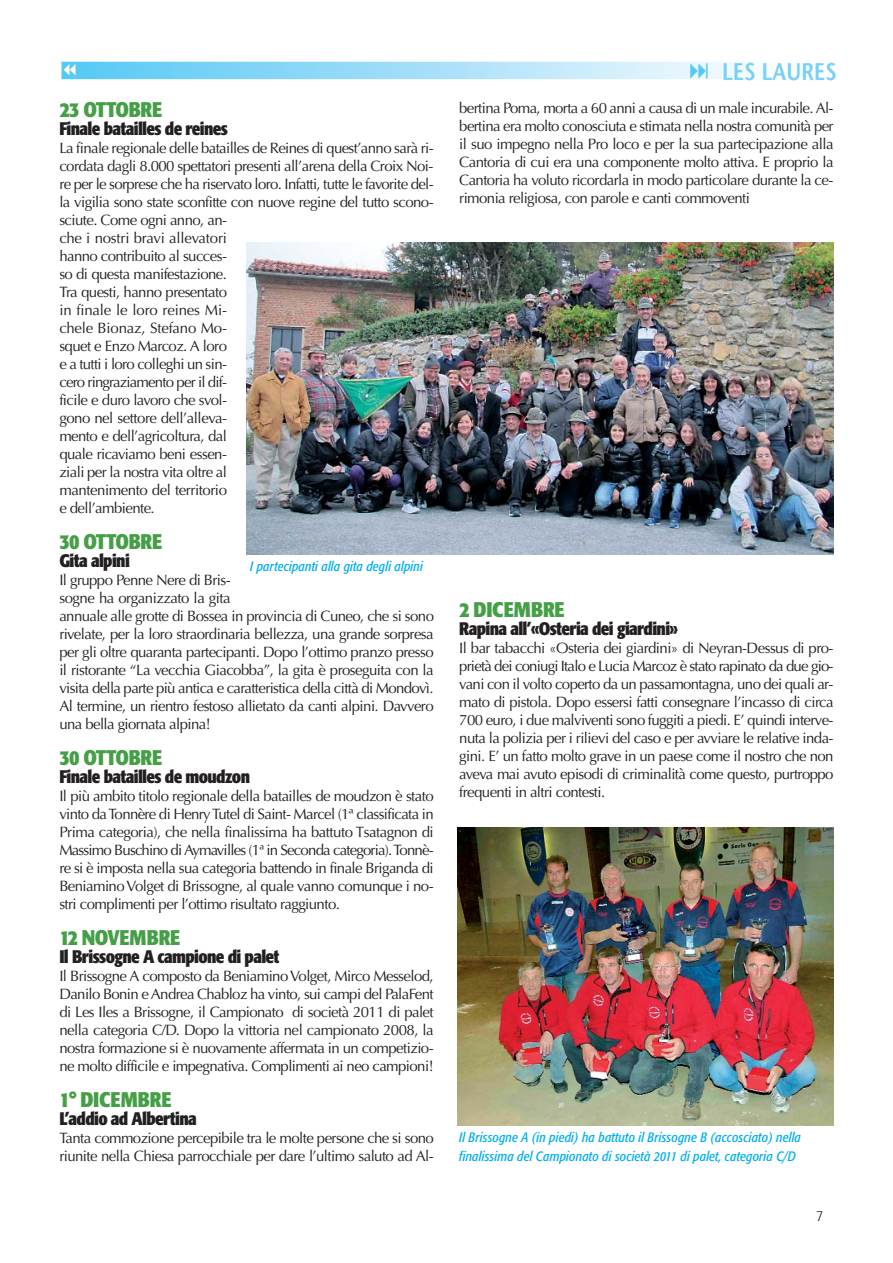
<style>
.page{position:relative;width:893px;height:1263px;background:#fff}
.page>*{position:absolute;margin:0;border:0;box-sizing:border-box;transform-origin:0 0}
.t1{font:700 condensed 21px "Formata";letter-spacing:-.015em;color:#459f46}
.t2{font:700 condensed 18px "Formata";letter-spacing:-.035em;color:#231f20}
.t3{font:15px/18px "Optima";letter-spacing:-.04em;color:#231f20;text-align:justify}
.t4{font:300 condensed 15px "Formata";color:#231f20}
.t5{font:italic condensed 13.5px/19.2px "Formata";letter-spacing:.01em;color:#00aeef}
</style>
<div class="page">
<img style="left:61px;top:61px;width:775px;height:20px">
<img style="left:457px;top:827px;width:376px;height:299px">
<img style="left:247px;top:243px;width:586px;height:311px">
<h1 class="t1" style="left:59px;top:101px;width:104px">23 OTTOBRE</h1>
<p class="t2" style="left:59px;top:122px;width:170px">Finale batailles de reines</p>
<p class="t3" style="left:59px;top:141px;width:376px;text-align:left">La finale regionale delle batailles de Reines di quest’anno sarà ri&shy;cordata dagli 8.000 spettatori presenti all’arena della Croix Noi&shy;re per le sorprese che ha riservato loro. Infatti, tutte le favorite del&shy;la vigilia sono state sconfitte con nuove regine del tutto scono&shy;sciute. Come ogni anno, an-<br>che i nostri bravi allevatori<br>hanno contribuito al succes-<br>so di questa manifestazione.<br>Tra questi, hanno presentato<br>in finale le loro reines Mi-<br>chele Bionaz, Stefano Mo-<br>squet e Enzo Marcoz. A loro<br>e a tutti i loro colleghi un sin-<br>cero ringraziamento per il dif-<br>ficile e duro lavoro che svol-<br>gono nel settore dell’alleva-<br>mento e dell’agricoltura, dal<br>quale ricaviamo beni essen-<br>ziali per la nostra vita oltre al<br>mantenimento del territorio<br>e dell’ambiente.</p>
<h1 class="t1" style="left:59px;top:533px;width:104px">30 OTTOBRE</h1>
<p class="t2" style="left:59px;top:554px;width:72px">Gita alpini</p>
<p class="t3" style="left:59px;top:573px;width:376px;text-align:left">Il gruppo Penne Nere di Bris-<br>sogne ha organizzato la gita<br>annuale alle grotte di Bossea in provincia di Cuneo, che si sono rivelate, per la loro straordinaria bellezza, una grande sorpresa per gli oltre quaranta partecipanti. Dopo l’ottimo pranzo presso il ristorante “La vecchia Giacobba”, la gita è proseguita con la visita della parte più antica e caratteristica della città di Mondovì.<br>Al termine, un rientro festoso allietato da canti alpini. Davvero una bella giornata alpina!</p>
<h1 class="t1" style="left:59px;top:749px;width:104px">30 OTTOBRE</h1>
<p class="t2" style="left:59px;top:770px;width:192px">Finale batailles de moudzon</p>
<p class="t3" style="left:59px;top:789px;width:376px">Il più ambito titolo regionale della batailles de moudzon è stato vinto da Tonnère di Henry Tutel di Saint- Marcel (1ª classificata in Prima categoria), che nella finalissima ha battuto Tsatagnon di Massimo Buschino di Aymavilles (1ª in Seconda categoria). Tonnè&shy;re si è imposta nella sua categoria battendo in finale Briganda di Beniamino Volget di Brissogne, al quale vanno comunque i no&shy;stri complimenti per l’ottimo risultato raggiunto.</p>
<h1 class="t1" style="left:59px;top:929px;width:122px">12 NOVEMBRE</h1>
<p class="t2" style="left:59px;top:950px;width:222px">Il Brissogne A campione di palet</p>
<p class="t3" style="left:59px;top:969px;width:376px">Il Brissogne A composto da Beniamino Volget, Mirco Messelod, Danilo Bonin e Andrea Chabloz ha vinto, sui campi del PalaFent di Les Iles a Brissogne, il Campionato di società 2011 di palet nella categoria C/D. Dopo la vittoria nel campionato 2008, la nostra formazione si è nuovamente affermata in un competizio&shy;ne molto difficile e impegnativa. Complimenti ai neo campioni!</p>
<h1 class="t1" style="left:59px;top:1091px;width:114px">1° DICEMBRE</h1>
<p class="t2" style="left:59px;top:1112px;width:139px">L’addio ad Albertina</p>
<p class="t3" style="left:59px;top:1131px;width:376px">Tanta commozione percepibile tra le molte persone che si sono riunite nella Chiesa parrocchiale per dare l’ultimo saluto ad Al-</p>
<p class="t5" style="left:250px;top:557px;width:174px">I partecipanti alla gita degli alpini</p>
<p class="t3" style="left:459px;top:100px;width:376px">bertina Poma, morta a 60 anni a causa di un male incurabile. Al&shy;bertina era molto conosciuta e stimata nella nostra comunità per il suo impegno nella Pro loco e per la sua partecipazione alla Cantoria di cui era una componente molto attiva. E proprio la Cantoria ha voluto ricordarla in modo particolare durante la ce&shy;rimonia religiosa, con parole e canti commoventi</p>
<h1 class="t1" style="left:459px;top:601px;width:107px">2 DICEMBRE</h1>
<p class="t2" style="left:459px;top:621px;width:220px">Rapina all’«Osteria dei giardini»</p>
<p class="t3" style="left:459px;top:640px;width:376px">Il bar tabacchi «Osteria dei giardini» di Neyran-Dessus di pro&shy;prietà dei coniugi Italo e Lucia Marcoz è stato rapinato da due gio&shy;vani con il volto coperto da un passamontagna, uno dei quali ar&shy;mato di pistola. Dopo essersi fatti consegnare l’incasso di circa 700 euro, i due malviventi sono fuggiti a piedi. E’ quindi interve&shy;nuta la polizia per i rilievi del caso e per avviare le relative inda&shy;gini. E’ un fatto molto grave in un paese come il nostro che non aveva mai avuto episodi di criminalità come questo, purtroppo frequenti in altri contesti.</p>
<p class="t5" style="left:459px;top:1128px;width:343px">Il Brissogne A (in piedi) ha battuto il Brissogne B (accosciato) nella finalissima del Campionato di società 2011 di palet, categoria C/D</p>
<p class="t4" style="left:816px;top:1209px;width:8px">7</p>
</div>
